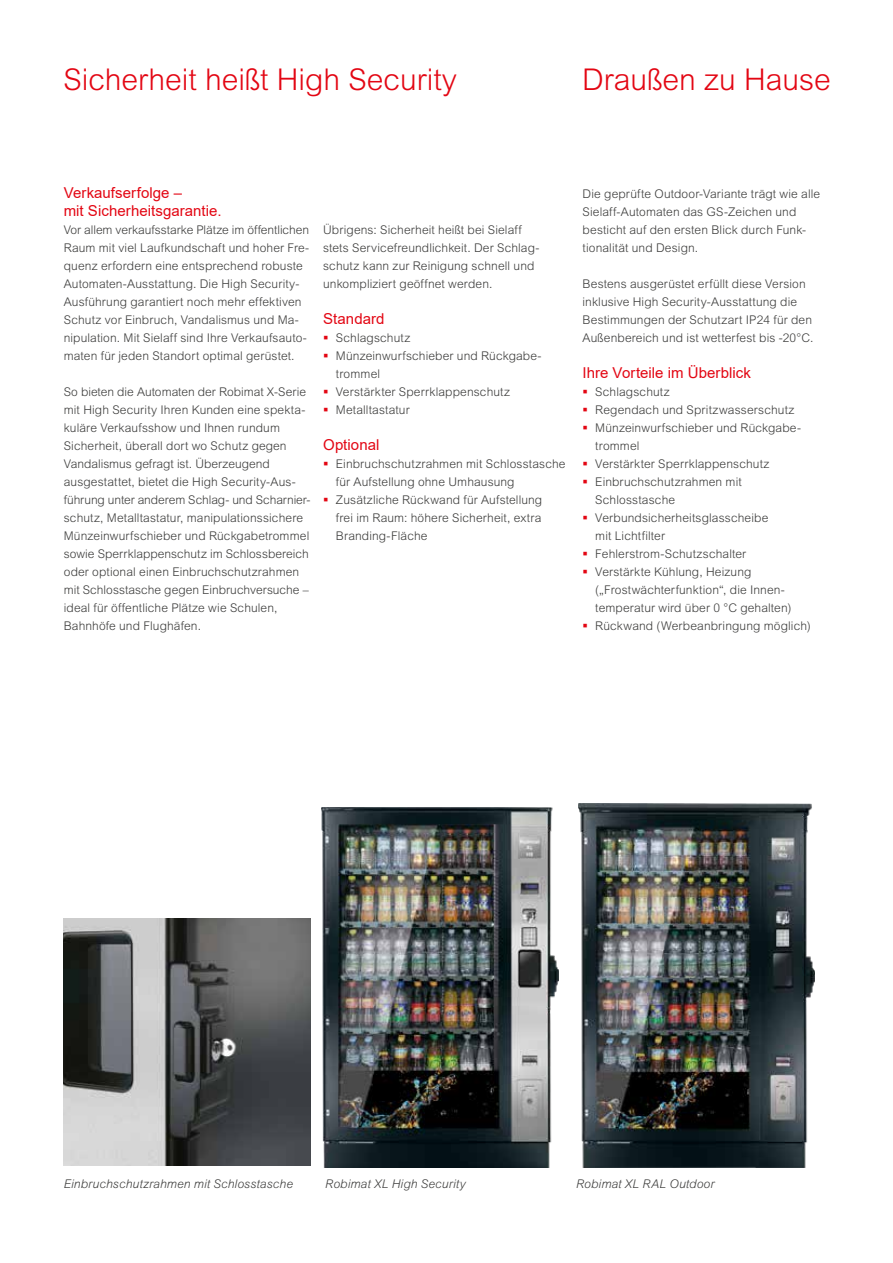
<style>
.page{position:relative;width:893px;height:1263px;background:#fff}
.page>*{position:absolute;margin:0;border:0;box-sizing:border-box;transform-origin:0 0}
.t1{font:300 30px "Arial MT Pro";color:#e30613}
.t2{font:15px/18px "Arial";letter-spacing:.005em;color:#e30613}
.t3{font:300 12px/18px "Arial MT Pro";letter-spacing:.01em;color:#3c3c3b}
.t4{font:italic 300 12px "Arial MT Pro";letter-spacing:.01em;color:#3c3c3b}
</style>
<div class="page">
<img style="left:578px;top:803px;width:237px;height:364px">
<img style="left:321px;top:807px;width:238px;height:360px">
<img style="left:64px;top:918px;width:246px;height:247px">
<h1 class="t1" style="left:63px;top:61px;width:395px">Sicherheit heißt High Security</h1>
<h1 class="t1" style="left:582px;top:61px;width:250px">Draußen zu Hause</h1>
<p class="t2" style="left:64px;top:184px;width:159px">Verkaufserfolge –<br>mit Sicherheitsgarantie.</p>
<p class="t3" style="left:64px;top:221px;width:247px">Vor allem verkaufsstarke Plätze im öffentlichen Raum mit viel Laufkundschaft und hoher Fre&shy;quenz erfordern eine entsprechend robuste Automaten-Ausstattung. Die High Security-Ausführung garantiert noch mehr effektiven Schutz vor Einbruch, Vandalismus und Ma&shy;nipulation. Mit Sielaff sind Ihre Verkaufsauto&shy;maten für jeden Standort optimal gerüstet.</p>
<p class="t3" style="left:64px;top:383px;width:248px">So bieten die Automaten der Robimat X-Serie mit High Security Ihren Kunden eine spekta&shy;kuläre Verkaufsshow und Ihnen rundum Sicherheit, überall dort wo Schutz gegen Vandalismus gefragt ist. Überzeugend ausgestattet, bietet die High Security-Aus&shy;führung unter anderem Schlag- und Scharnier&shy;schutz, Metalltastatur, manipulationssichere Münzeinwurfschieber und Rückgabetrommel sowie Sperrklappenschutz im Schlossbereich oder optional einen Einbruchschutzrahmen mit Schlosstasche gegen Einbruchversuche – ideal für öffentliche Plätze wie Schulen, Bahnhöfe und Flughäfen.</p>
<p class="t3" style="left:323px;top:221px;width:218px">Übrigens: Sicherheit heißt bei Sielaff stets Servicefreundlichkeit. Der Schlag&shy;schutz kann zur Reinigung schnell und unkompliziert geöffnet werden.</p>
<p class="t2" style="left:323px;top:310px;width:63px">Standard</p>
<p class="t3" style="left:336px;top:329px;width:207px">Schlagschutz<br>Münzeinwurfschieber und Rückgabe&shy;trommel<br>Verstärkter Sperrklappenschutz<br>Metalltastatur</p>
<p class="t2" style="left:323px;top:436px;width:58px">Optional</p>
<p class="t3" style="left:336px;top:455px;width:231px">Einbruchschutzrahmen mit Schlosstasche für Aufstellung ohne Umhausung Zusätzliche Rückwand für Aufstellung<br>frei im Raum: höhere Sicherheit, extra Branding-Fläche</p>
<p class="t3" style="left:583px;top:185px;width:239px">Die geprüfte Outdoor-Variante trägt wie alle Sielaff-Automaten das GS-Zeichen und besticht auf den ersten Blick durch Funk&shy;tionalität und Design.</p>
<p class="t3" style="left:583px;top:275px;width:233px">Bestens ausgerüstet erfüllt diese Version inklusive High Security-Ausstattung die Bestimmungen der Schutzart IP24 für den Außenbereich und ist wetterfest bis -20°C.</p>
<p class="t2" style="left:583px;top:364px;width:170px">Ihre Vorteile im Überblick</p>
<p class="t3" style="left:595px;top:383px;width:217px">Schlagschutz<br>Regendach und Spritzwasserschutz<br>Münzeinwurfschieber und Rückgabe&shy;trommel<br>Verstärkter Sperrklappenschutz<br>Einbruchschutzrahmen mit<br>Schlosstasche<br>Verbundsicherheitsglasscheibe<br>mit Lichtfilter<br>Fehlerstrom-Schutzschalter<br>Verstärkte Kühlung, Heizung („Frostwächterfunktion“, die Innen&shy;temperatur wird über 0 °C gehalten)<br>Rückwand (Werbeanbringung möglich)</p>
<p class="t4" style="left:64px;top:1177px;width:231px">Einbruchschutzrahmen mit Schlosstasche</p>
<p class="t4" style="left:325px;top:1177px;width:142px">Robimat XL High Security</p>
<p class="t4" style="left:576px;top:1177px;width:140px">Robimat XL RAL Outdoor</p>
</div>
